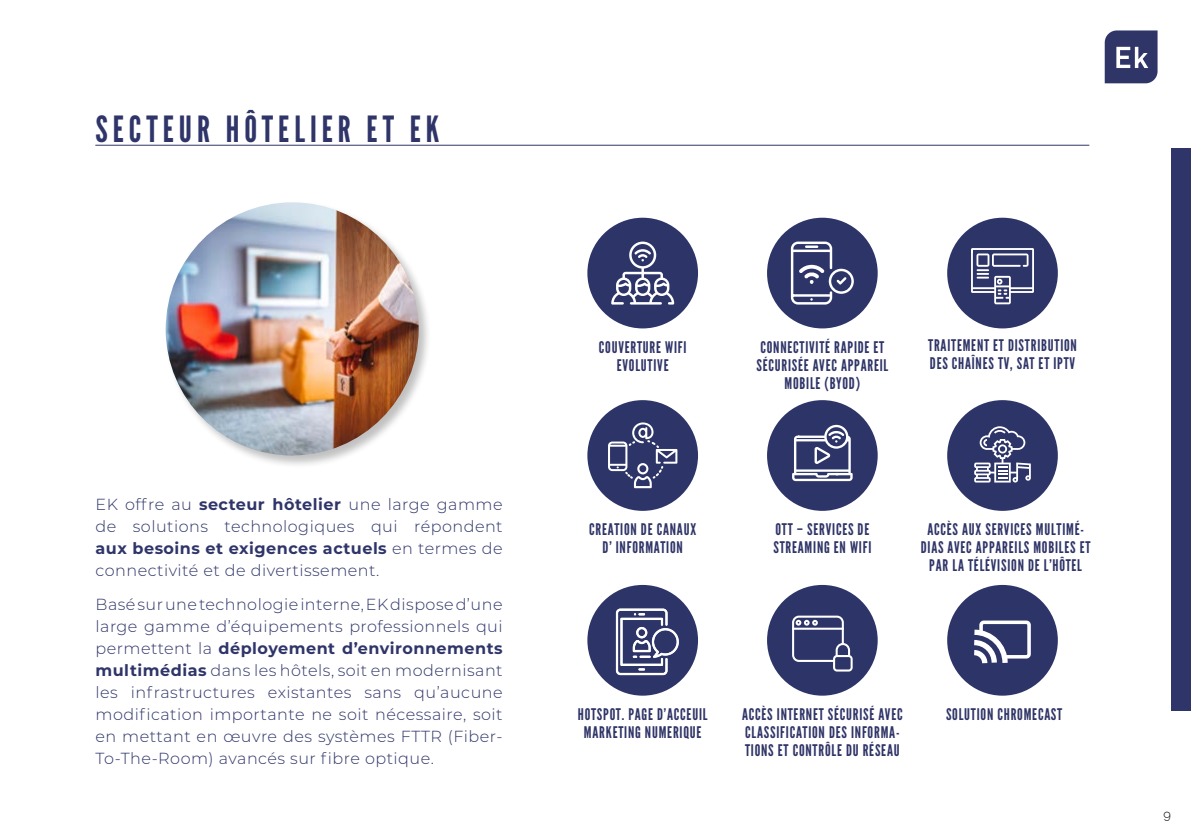
<style>
.page{position:relative;width:1191px;height:840px;background:#fff}
.page>*{position:absolute;margin:0;border:0;box-sizing:border-box;transform-origin:0 0}
.t1{font:36px "League Gothic";letter-spacing:.14em;color:#2f3569}
.t2{font:300 16px/22px "Montserrat";letter-spacing:.03em;color:#2f3569;text-align:justify}
.t3{font:16px/18px "League Gothic";letter-spacing:.05em;color:#303568;text-align:center}
.t4{font:300 12.8px "Raleway";color:#000}
.s1{font-weight:700}
</style>
<div class="page">
<div style="left:1171px;top:148px;width:20px;height:562px;background:#2f3569"></div>
<svg style="left:1104px;top:30px;width:53px;height:53px;background:#4f537f"></svg>
<div style="left:587px;top:217px;width:111px;height:111px;background:#2d3568;border-radius:50%"></div>
<div style="left:587px;top:400px;width:111px;height:110px;background:#2d3568;border-radius:50%"></div>
<div style="left:587px;top:584px;width:111px;height:111px;background:#2d3568;border-radius:50%"></div>
<div style="left:767px;top:217px;width:110px;height:111px;background:#2d3568;border-radius:50%"></div>
<div style="left:767px;top:400px;width:110px;height:110px;background:#2d3568;border-radius:50%"></div>
<div style="left:767px;top:584px;width:110px;height:111px;background:#2d3568;border-radius:50%"></div>
<div style="left:947px;top:217px;width:110px;height:111px;background:#2d3568;border-radius:50%"></div>
<div style="left:947px;top:400px;width:110px;height:110px;background:#2d3568;border-radius:50%"></div>
<div style="left:947px;top:584px;width:110px;height:111px;background:#2d3568;border-radius:50%"></div>
<svg style="left:611px;top:241px;width:63px;height:63px"></svg>
<svg style="left:971px;top:248px;width:63px;height:56px"></svg>
<svg style="left:792px;top:424px;width:60px;height:57px"></svg>
<svg style="left:974px;top:426px;width:56px;height:56px"></svg>
<svg style="left:792px;top:615px;width:60px;height:56px"></svg>
<svg style="left:616px;top:608px;width:63px;height:66px"></svg>
<svg style="left:791px;top:241px;width:63px;height:63px"></svg>
<svg style="left:608px;top:422px;width:69px;height:66px"></svg>
<hr style="left:95px;top:145px;width:994px;height:1px;background:#303568">
<svg style="left:974px;top:620px;width:57px;height:44px"></svg>
<div style="left:163px;top:200px;width:268px;height:268px;background:#000;opacity:.25"></div>
<img style="left:166px;top:202px;width:253px;height:253px;border-radius:126px">
<h1 class="t1" style="left:95px;top:107px;width:345px">SECTEUR HÔTELIER ET EK</h1>
<p class="t2" style="left:96px;top:492px;width:408px">EK offre au <span class="s1">secteur hôtelier</span> une large gamme de solutions technologiques qui répondent <span class="s1">aux besoins et exigences actuels</span> en termes de connectivité et de divertissement.</p>
<p class="t2" style="left:96px;top:592px;width:409px">Basé sur une technologie interne, EK dispose d’une large gamme d’équipements professionnels qui permettent la <span class="s1">déployement d’environnements multimédias</span> dans les hôtels, soit en modernisant les infrastructures existantes sans qu’aucune modification importante ne soit nécessaire, soit en mettant en œuvre des systèmes FTTR (Fiber-To-The-Room) avancés sur fibre optique.</p>
<p class="t3" style="left:599px;top:338px;width:89px">COUVERTURE WIFI<br>EVOLUTIVE</p>
<p class="t3" style="left:756px;top:338px;width:133px">CONNECTIVITÉ RAPIDE ET<br>SÉCURISÉE AVEC APPAREIL<br>MOBILE (BYOD)</p>
<p class="t3" style="left:928px;top:336px;width:150px;text-align:left">TRAITEMENT ET DISTRIBUTION<br>DES CHAÎNES TV, SAT ET IPTV</p>
<p class="t3" style="left:589px;top:520px;width:108px">CREATION DE CANAUX<br>D’ INFORMATION</p>
<p class="t3" style="left:773px;top:520px;width:99px;text-align:left">OTT – SERVICES DE<br>STREAMING EN WIFI</p>
<p class="t3" style="left:921px;top:520px;width:171px">ACCÈS AUX SERVICES MULTIMÉ-<br>DIAS AVEC APPAREILS MOBILES ET<br>PAR LA TÉLÉVISION DE L’HÔTEL</p>
<p class="t3" style="left:578px;top:705px;width:131px">HOTSPOT. PAGE D’ACCEUIL<br>MARKETING NUMERIQUE</p>
<p class="t3" style="left:742px;top:705px;width:162px;text-align:left">ACCÈS INTERNET SÉCURISÉ AVEC<br>CLASSIFICATION DES INFORMA-<br>TIONS ET CONTRÔLE DU RÉSEAU</p>
<p class="t3" style="left:946px;top:705px;width:118px">SOLUTION CHROMECAST</p>
<p class="t4" style="left:1163px;top:806px;width:9px">9</p>
</div>
